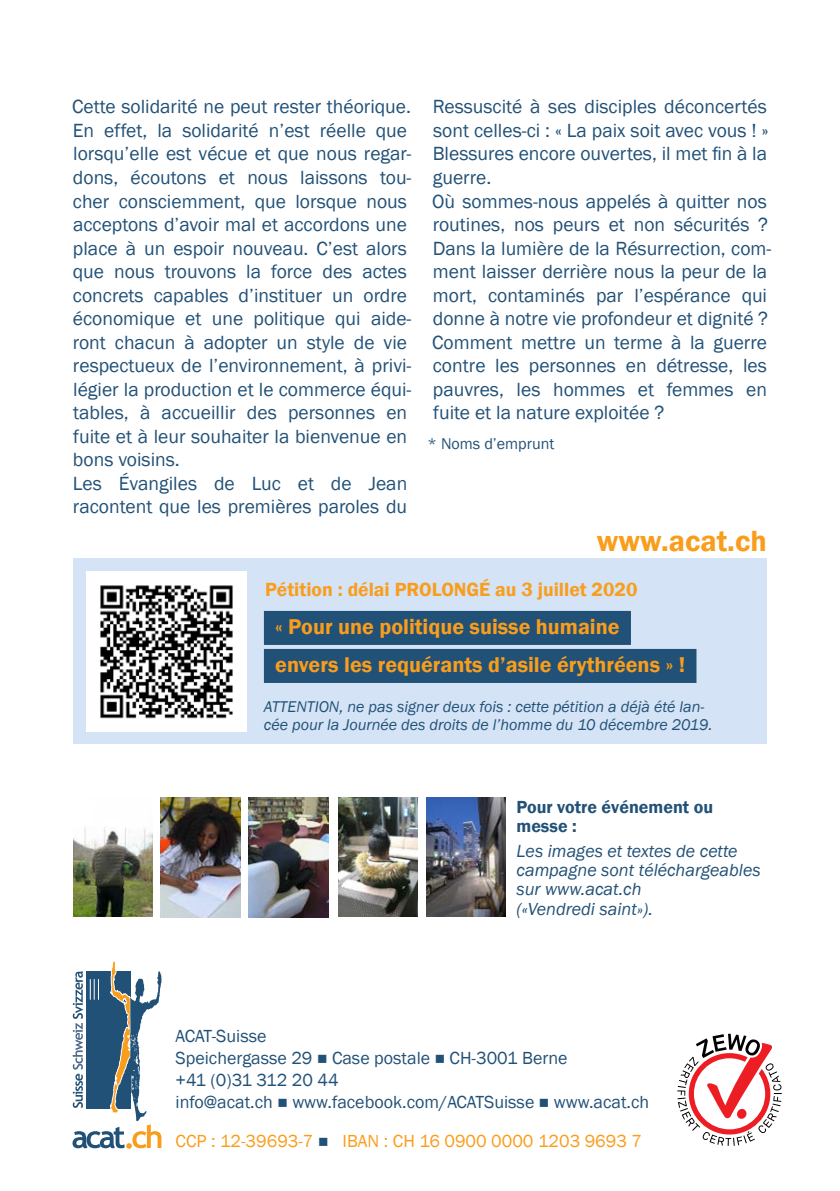
<style>
.page{position:relative;width:840px;height:1191px;background:#fff}
.page>*{position:absolute;margin:0;border:0;box-sizing:border-box;transform-origin:0 0}
.ALLG-BalkenBlauTextO{font:600 30px "Franklin Gothic";color:#f99d1c}
.ALLG-BalkenBlauTextO-2{font:600 22px "Franklin Gothic";color:#f99d1c}
.FR-Normal{font:19.6px/23.6px "Franklin Gothic";color:#225177}
.FR-_1__Überschrift{font:600 19.6px "Franklin Gothic";color:#f99d1c}
.FR-_Adresse{font:18px/22px "Franklin Gothic";color:#225177}
.DE-Kurzbio{font:italic 18px/19.2px "Franklin Gothic";color:#225177}
.FR-_Adresse-2{font:18px "Franklin Gothic";color:#f99d1c}
.DE-Kurzbio-2{font:600 18px/19.2px "Franklin Gothic";color:#225177}
.FR-_Adresse-3{font:18px "Franklin Gothic";letter-spacing:-.025em;color:#225177}
.DE-Kurzbio-3{font:italic 16px/18px "Franklin Gothic";color:#225177}
.FR-Quelle{font:16px "Franklin Gothic";color:#225177}
.s1{color:#225177}
</style>
<div class="page">
<svg style="left:677px;top:1033px;width:104px;height:112px"></svg>
<img style="left:426px;top:797px;width:79px;height:119px">
<img style="left:248px;top:797px;width:80px;height:120px">
<img style="left:161px;top:797px;width:79px;height:120px">
<img style="left:73px;top:827px;width:79px;height:89px">
<img style="left:338px;top:797px;width:79px;height:119px">
<div style="left:73px;top:558px;width:693px;height:185px;background:#d4e3f5"></div>
<svg style="left:72px;top:961px;width:90px;height:187px"></svg>
<img style="left:87px;top:572px;width:160px;height:160px">
<div style="left:264px;top:611px;width:366px;height:34px;background:#225177"></div>
<div style="left:264px;top:649px;width:432px;height:34px;background:#225177"></div>
<p class="FR-Normal" style="left:72px;top:95px;width:340px">Cette solidarité ne peut rester théorique.<br>En effet, la solidarité n’est réelle que lorsqu’elle est vécue et que nous regar&shy;dons, écoutons et nous laissons tou&shy;cher consciemment, que lorsque nous acceptons d’avoir mal et accordons une place à un espoir nouveau. C’est alors que nous trouvons la force des actes concrets capables d’instituer un ordre économique et une politique qui aide&shy;ront chacun à adopter un style de vie respectueux de l’environnement, à privi&shy;légier la production et le commerce équi&shy;tables, à accueillir des personnes en fuite et à leur souhaiter la bienvenue en bons voisins.</p>
<p class="FR-Normal" style="left:73px;top:472px;width:336px">Les Évangiles de Luc et de Jean racontent que les premières paroles du</p>
<p class="FR-Normal" style="left:432px;top:95px;width:337px;text-align:justify">Ressuscité à ses disciples déconcertés sont celles-ci : « La paix soit avec vous ! » Blessures encore ouvertes, il met fin à la guerre.</p>
<p class="FR-Normal" style="left:432px;top:190px;width:340px">Où sommes-nous appelés à quitter nos routines, nos peurs et non sécurités ?<br>Dans la lumière de la Résurrection, com&shy;ment laisser derrière nous la peur de la mort, contaminés par l’espérance qui donne à notre vie profondeur et dignité ?<br>Comment mettre un terme à la guerre contre les personnes en détresse, les pauvres, les hommes et femmes en fuite et la nature exploitée ?</p>
<p class="FR-Quelle" style="left:427px;top:433px;width:128px">* Noms d’emprunt</p>
<p class="ALLG-BalkenBlauTextO" style="left:596px;top:523px;width:171px">www.acat.ch</p>
<p class="FR-_1__Überschrift" style="left:265px;top:577px;width:374px">Pétition : délai PROLONGÉ au 3 juillet 2020</p>
<p class="ALLG-BalkenBlauTextO-2" style="left:275px;top:612px;width:346px">« Pour une politique suisse humaine</p>
<p class="ALLG-BalkenBlauTextO-2" style="left:275px;top:650px;width:411px">envers les requérants d’asile érythréens » !</p>
<p class="DE-Kurzbio-3" style="left:264px;top:698px;width:450px">ATTENTION, ne pas signer deux fois : cette pétition a déjà été lan&shy;cée pour la Journée des droits de l’homme du 10 décembre 2019.</p>
<p class="DE-Kurzbio-2" style="left:516px;top:797px;width:198px">Pour votre événement ou messe :</p>
<p class="DE-Kurzbio" style="left:516px;top:841px;width:246px">Les images et textes de cette campagne sont téléchargeables sur www.acat.ch<br>(«Vendredi saint»).</p>
<p class="FR-_Adresse" style="left:175px;top:1025px;width:393px">ACAT-Suisse<br>Speichergasse 29 ■ Case postale ■ CH-3001 Berne</p>
<p class="FR-_Adresse-3" style="left:175px;top:1069px;width:164px">+41 (0)31 312 20 44</p>
<p class="FR-_Adresse" style="left:175px;top:1091px;width:475px">info@acat.ch ■ www.facebook.com/ACATSuisse ■ www.acat.ch</p>
<p class="FR-_Adresse-2" style="left:175px;top:1130px;width:467px">CCP : 12-39693-7 <span class="s1">■</span> IBAN : CH 16 0900 0000 1203 9693 7</p>
</div>
